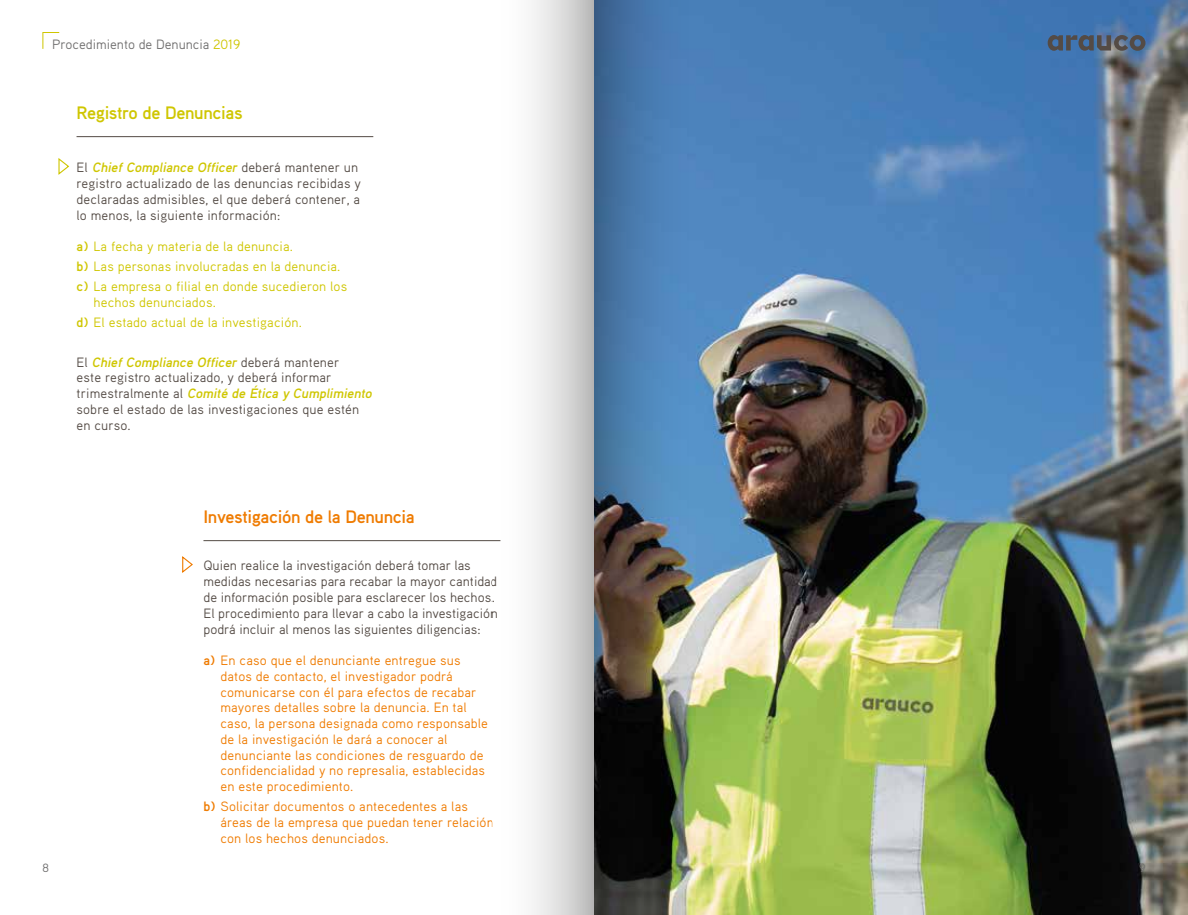
<style>
.page{position:relative;width:1188px;height:915px;background:#fff}
.page>*{position:absolute;margin:0;border:0;box-sizing:border-box;transform-origin:0 0}
.t1{font:700 18px "Aaux Pro OT";letter-spacing:-.02em;color:#ef7b00}
.t2{font:700 18px "Aaux Pro OT";letter-spacing:-.02em;color:#cfc600}
.t3{font:13.5px/15.8px "Aaux Pro OT";color:#544b45}
.t4{font:13.5px/15.8px "Aaux Pro OT";letter-spacing:.01em;color:#ef7b00}
.t5{font:13.5px/20px "Aaux Pro OT";letter-spacing:.01em;color:#cfc600}
.t6{font:13.5px "Aaux Pro OT";color:#706f6f}
.t7{font:12px "Aaux Pro OT";color:#706f6f}
.s1{color:#cfc600}
.s2{font-weight:700;font-style:italic;color:#cfc600}
.s3{font-weight:700}
</style>
<div class="page">
<img style="left:494px;top:0;width:694px;height:914px">
<svg style="left:1048px;top:35px;width:97px;height:16px;background:#525f71"></svg>
<hr style="left:77px;top:136px;width:296px;height:1px;background:#544b45">
<svg style="left:58px;top:158px;width:12px;height:17px"></svg>
<hr style="left:203px;top:540px;width:297px;height:1px;background:#544b45">
<svg style="left:182px;top:556px;width:11px;height:17px"></svg>
<svg style="left:42px;top:32px;width:18px;height:17px"></svg>
<img style="left:595px;top:0;width:99px;height:914px">
<p class="t6" style="left:52px;top:36px;width:190px">Procedimiento de Denuncia <span class="s1">2019</span></p>
<h1 class="t2" style="left:77px;top:101px;width:168px">Registro de Denuncias</h1>
<p class="t3" style="left:77px;top:159px;width:286px">E l <span class="s2">Chief Compliance Officer</span> d e b e r á m a n t e n e r u n registro actualizado de las denuncias recibidas y declaradas admisibles, el que deberá contener, a lo menos, la siguiente información:</p>
<p class="t5" style="left:77px;top:236px;width:272px"><span class="s3">a)</span> La fecha y materia de la denuncia.<br><span class="s3">b)</span> Las personas involucradas en la denuncia. <span class="s3">c)</span> La empresa o filial en donde sucedieron los</p>
<p class="t5" style="left:77px;top:292px;width:227px;text-indent:17px">hechos denunciados.<br><span class="s3">d)</span> El estado actual de la investigación.</p>
<p class="t3" style="left:77px;top:353px;width:300px">E l <span class="s2">Chief Compliance Officer</span> d e b e r á m a n t e n e r<br>este registro actualizado, y deberá informar<br>t r i m e s t r a l m e n t e a l <span class="s2">Comité de Ética y Cumplimiento </span>sobre el estado de las investigaciones que estén en curso.</p>
<h1 class="t1" style="left:203px;top:505px;width:213px">Investigación de la Denuncia</h1>
<p class="t3" style="left:203px;top:557px;width:296px">Quien realice la investigación deberá tomar las medidas necesarias para recabar la mayor cantidad de información posible para esclarecer los hechos.<br>El procedimiento para llevar a cabo la investigación podrá incluir al menos las siguientes diligencias:</p>
<p class="t4" style="left:220px;top:651px;width:269px;text-indent:-17px"><span class="s3">a)</span> En caso que el denunciante entregue sus datos de contacto, el investigador podrá comunicarse con él para efectos de recabar mayores detalles sobre la denuncia. En tal caso, la persona designada como responsable de la investigación le dará a conocer al denunciante las condiciones de resguardo de confidencialidad y no represalia, establecidas en este procedimiento.</p>
<p class="t4" style="left:220px;top:798px;width:275px;text-indent:-17px"><span class="s3">b)</span> Solicitar documentos o antecedentes a las áreas de la empresa que puedan tener relación con los hechos denunciados.</p>
<p class="t7" style="left:43px;top:859px;width:8px">8</p>
<p class="t7" style="left:1139px;top:859px;width:8px">9</p>
</div>
